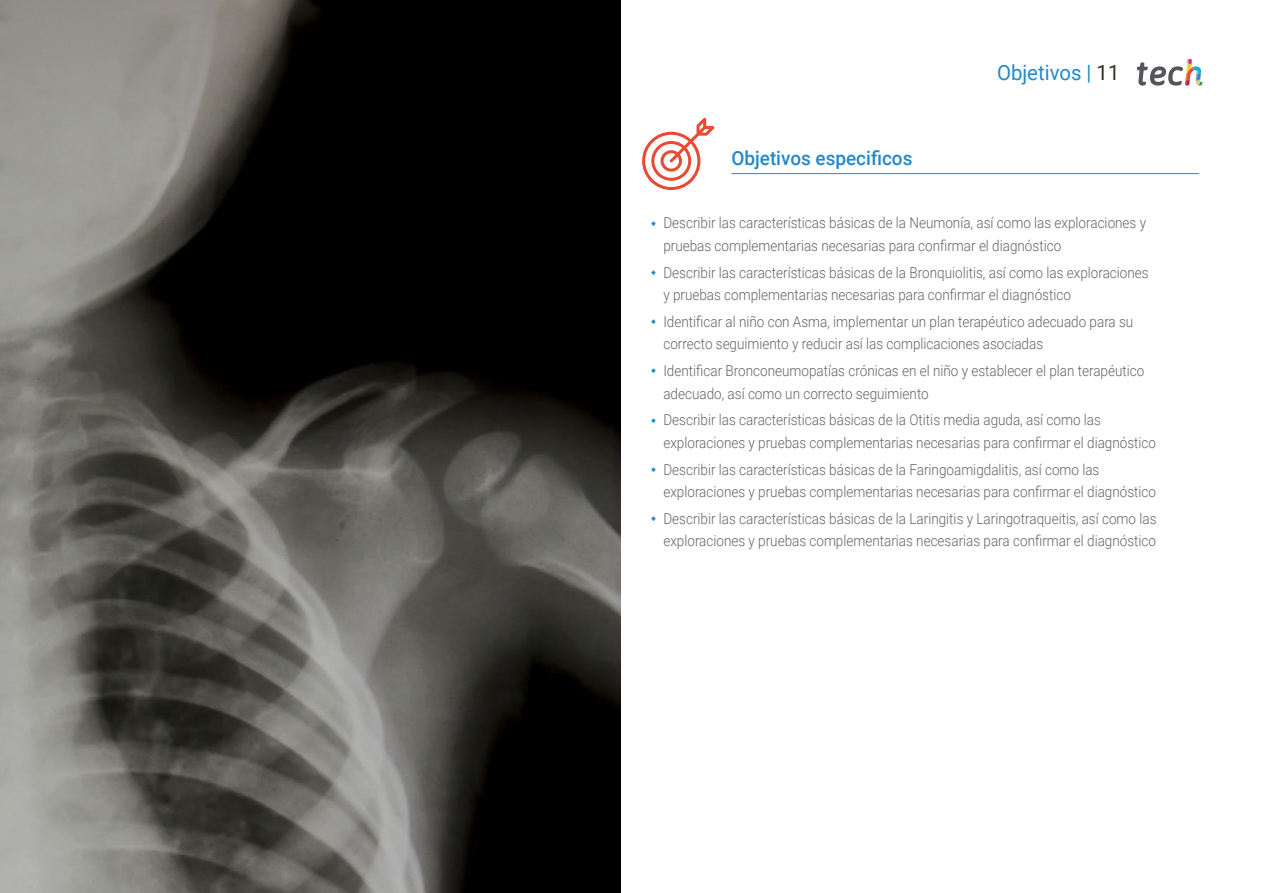
<style>
.page{position:relative;width:1263px;height:893px;background:#fff}
.page>*{position:absolute;margin:0;border:0;box-sizing:border-box;transform-origin:0 0}
.t1{font:21px "Roboto";color:#2488c9}
.t2{font:500 19.5px "Roboto";color:#2488c9}
.t3{font:300 15px/22.5px "Roboto";color:#61646a;scale:.9 1}
.s1{color:#312e20}
</style>
<div class="page">
<img style="left:0;top:0;width:621px;height:893px">
<svg style="left:1137px;top:59px;width:65px;height:27px"></svg>
<svg style="left:642px;top:118px;width:72px;height:72px"></svg>
<hr style="left:731px;top:173px;width:468px;height:1px;background:#2488c9">
<h2 class="t2" style="left:731px;top:144px;width:183px">Objetivos especificos</h2>
<h1 class="t1" style="left:997px;top:57px;width:124px">Objetivos | <span class="s1">11</span></h1>
<p class="t3" style="left:663px;top:211px;width:538px">Describir las características básicas de la Neumonía, así como las exploraciones y pruebas complementarias necesarias para confirmar el diagnóstico</p>
<p class="t3" style="left:663px;top:260px;width:541px">Describir las características básicas de la Bronquiolitis, así como las exploraciones y pruebas complementarias necesarias para confirmar el diagnóstico</p>
<p class="t3" style="left:663px;top:310px;width:524px">Identificar al niño con Asma, implementar un plan terapéutico adecuado para su correcto seguimiento y reducir así las complicaciones asociadas</p>
<p class="t3" style="left:663px;top:359px;width:536px">Identificar Bronconeumopatías crónicas en el niño y establecer el plan terapéutico adecuado, así como un correcto seguimiento</p>
<p class="t3" style="left:663px;top:408px;width:549px">Describir las características básicas de la Otitis media aguda, así como las exploraciones y pruebas complementarias necesarias para confirmar el diagnóstico</p>
<p class="t3" style="left:663px;top:457px;width:549px">Describir las características básicas de la Faringoamigdalitis, así como las exploraciones y pruebas complementarias necesarias para confirmar el diagnóstico</p>
<p class="t3" style="left:663px;top:507px;width:549px">Describir las características básicas de la Laringitis y Laringotraqueitis, así como las exploraciones y pruebas complementarias necesarias para confirmar el diagnóstico</p>
</div>
